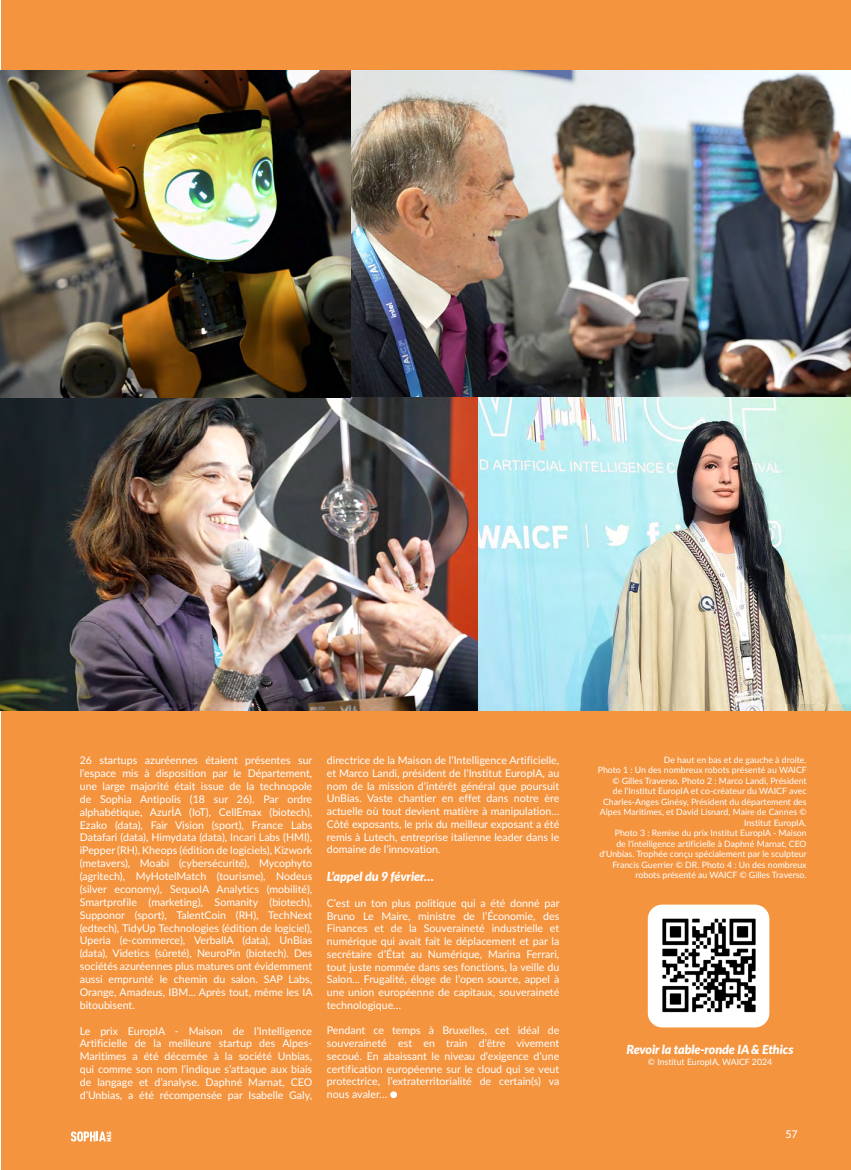
<style>
.page{position:relative;width:851px;height:1170px;background:#fff}
.page>*{position:absolute;margin:0;border:0;box-sizing:border-box;transform-origin:0 0}
.t1{font:italic 900 12.5px "Lato";letter-spacing:-.01em;color:#fff}
.t2{font:10.62px/12.9px "Lato";color:#fff;text-align:justify}
.t3{font:500 10.62px "Lato";color:#fff}
.t4{font:8.75px/10.5px "Lato";color:#fff;text-align:right}
</style>
<div class="page">
<div style="left:2px;top:0;width:848px;height:1169px;background:#f4943f"></div>
<img style="left:0;top:71px;width:850px;height:639px">
<div style="left:647px;top:903px;width:122px;height:124px;background:#fff;border-radius:15px"></div>
<div style="left:646px;top:903px;width:124px;height:125px;border:1px solid #f4943f;border-radius:15px"></div>
<img style="left:662px;top:918px;width:94px;height:95px">
<div style="left:390px;top:1091px;width:7px;height:6px;background:#fff;border-radius:50%"></div>
<svg style="left:71px;top:1131px;width:40px;height:10px"></svg>
<p class="t2" style="left:80px;top:753px;width:234px">26 startups azuréennes étaient présentes sur l’espace mis à disposition par le Département, une large majorité était issue de la technopole de Sophia Antipolis (18 sur 26). Par ordre alphabétique, AzurİA (IoT), CellEmax (biotech), Ezako (data), Fair Vision (sport), France Labs Datafari (data), Himydata (data), Incari Labs (HMI), iPepper (RH), Kheops (édition de logiciels), Kizwork (metavers), Moabi (cybersécurité), Mycophyto (agritech), MyHotelMatch (tourisme), Nodeus (silver economy), SequoIA Analytics (mobilité), Smartprofile (marketing), Somanity (biotech), Supponor (sport), TalentCoin (RH), TechNext (edtech), TidyUp Technologies (édition de logiciel), Uperia (e-commerce), VerbalIA (data), UnBias (data), Videtics (sûreté), NeuroPin (biotech). Des sociétés azuréennes plus matures ont évidemment aussi emprunté le chemin du salon. SAP Labs, Orange, Amadeus, IBM... Après tout, même les IA bitoubisent.</p>
<p class="t2" style="left:80px;top:1023px;width:234px">Le prix EuropIA - Maison de l’Intelligence Artificielle de la meilleure startup des Alpes-Maritimes a été décernée à la société Unbias, qui comme son nom l’indique s’attaque aux biais de langage et d’analyse. Daphné Marnat, CEO d’Unbias, a été récompensée par Isabelle Galy,</p>
<p class="t2" style="left:327px;top:753px;width:234px">directrice de la Maison de l’Intelligence Artificielle, et Marco Landi, président de l’Institut EuropIA, au nom de la mission d’intérêt général que poursuit UnBias. Vaste chantier en effet dans notre ère actuelle où tout devient matière à manipulation… Côté exposants, le prix du meilleur exposant a été remis à Lutech, entreprise italienne leader dans le domaine de l’innovation.</p>
<p class="t1" style="left:327px;top:867px;width:109px">L’appel du 9 février…</p>
<p class="t2" style="left:327px;top:896px;width:234px">C’est un ton plus politique qui a été donné par Bruno Le Maire, ministre de l’Économie, des Finances et de la Souveraineté industrielle et numérique qui avait fait le déplacement et par la secrétaire d’État au Numérique, Marina Ferrari, tout juste nommée dans ses fonctions, la veille du Salon... Frugalité, éloge de l’open source, appel à une union européenne de capitaux, souveraineté technologique…</p>
<p class="t2" style="left:327px;top:1023px;width:234px">Pendant ce temps à Bruxelles, cet idéal de souveraineté est en train d’être vivement secoué. En abaissant le niveau d’exigence d’une certification européenne sur le cloud qui se veut protectrice, l’extraterritorialité de certain(s) va nous avaler…</p>
<p class="t4" style="left:597px;top:753px;width:210px">De haut en bas et de gauche à droite.<br>Photo 1 : Un des nombreux robots présenté au WAICF © Gilles Traverso. Photo 2 : Marco Landi, Président<br>de l'Institut EuropIA et co-créateur du WAICF avec Charles-Anges Ginésy, Président du département des Alpes Maritimes, et David Lisnard, Maire de Cannes © Institut EuropIA.<br>Photo 3 : Remise du prix Institut EuropIA - Maison<br>de l'intelligence artificielle à Daphné Marnat, CEO d'Unbias. Trophée conçu spécialement par le sculpteur Francis Guerrier © DR. Photo 4 : Un des nombreux robots présenté au WAICF © Gilles Traverso.</p>
<p class="t1" style="left:626px;top:1039px;width:168px">Revoir la table-ronde IA &amp; Ethics</p>
<p class="t4" style="left:647px;top:1055px;width:126px">© Institut EuropIA, WAICF 2024</p>
<p class="t3" style="left:785px;top:1126px;width:14px">57</p>
</div>
